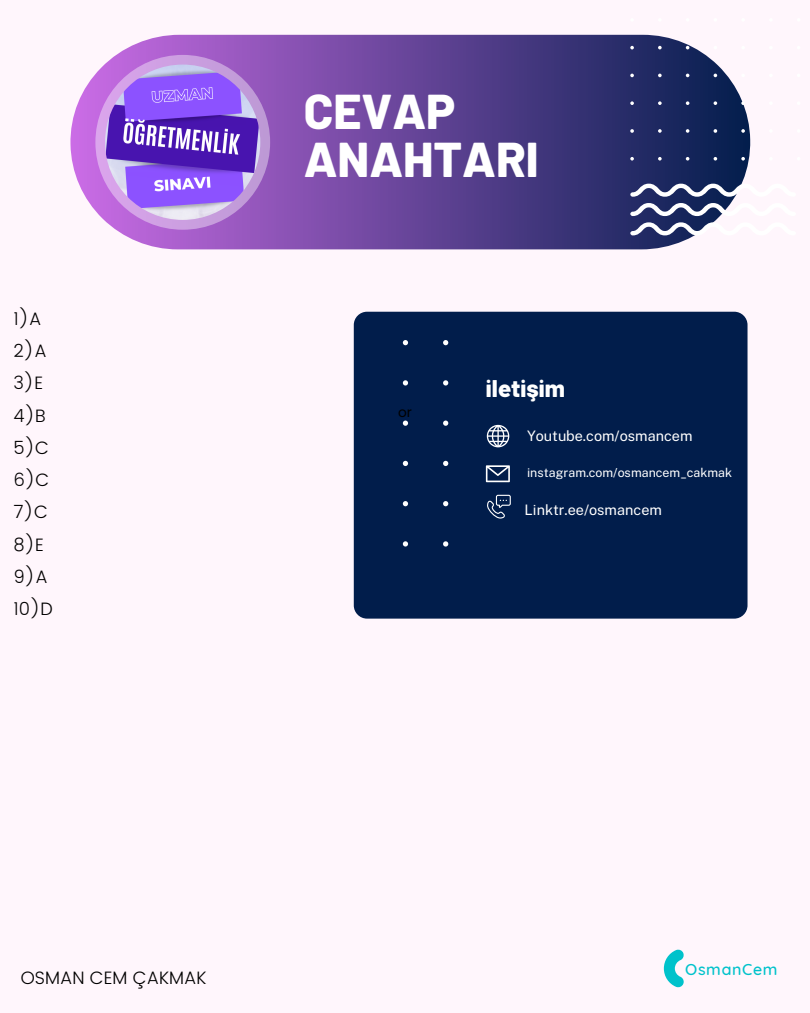
<style>
.page{position:relative;width:810px;height:1013px;background:#fff}
.page>*{position:absolute;margin:0;border:0;box-sizing:border-box;transform-origin:0 0}
.t1{font:800 48.8px/47.7px "Barlow";color:#fff}
.t2{font:800 24px "Barlow";color:#fff}
.t3{font:300 17.9px/32.2px "Poppins";color:#000}
.t4{font:500 16px "Quicksand";letter-spacing:.04em;color:#00c2cb}
.t5{font:14.4px "Public Sans";color:#fff}
.t6{font:13.7px "Poppins";color:#000}
.t7{font:12.4px "Public Sans";color:#fff}
</style>
<div class="page">
<div style="left:0;top:0;width:810px;height:1012px;background:#fff6fc"></div>
<svg style="left:70px;top:35px;width:681px;height:214px;background:#674e98"></svg>
<svg style="left:95px;top:55px;width:175px;height:175px;background:#ca9de0"></svg>
<div style="left:354px;top:312px;width:394px;height:306px;background:#011d4b;border-radius:13px"></div>
<svg style="left:487px;top:425px;width:22px;height:22px"></svg>
<svg style="left:486px;top:465px;width:24px;height:17px"></svg>
<svg style="left:487px;top:495px;width:24px;height:23px"></svg>
<img style="left:105px;top:65px;width:155px;height:155px;border-radius:50%">
<svg style="left:630px;top:222px;width:121px;height:13px"></svg>
<svg style="left:630px;top:203px;width:121px;height:13px"></svg>
<svg style="left:630px;top:184px;width:121px;height:13px"></svg>
<svg style="left:403px;top:340px;width:5px;height:5px"></svg>
<svg style="left:443px;top:340px;width:5px;height:5px"></svg>
<svg style="left:403px;top:380px;width:5px;height:5px"></svg>
<svg style="left:443px;top:380px;width:5px;height:5px"></svg>
<svg style="left:403px;top:420px;width:5px;height:6px"></svg>
<svg style="left:443px;top:420px;width:5px;height:6px"></svg>
<svg style="left:403px;top:461px;width:5px;height:5px"></svg>
<svg style="left:443px;top:461px;width:5px;height:5px"></svg>
<svg style="left:403px;top:501px;width:5px;height:5px"></svg>
<svg style="left:443px;top:501px;width:5px;height:5px"></svg>
<svg style="left:403px;top:541px;width:5px;height:5px"></svg>
<svg style="left:443px;top:541px;width:5px;height:5px"></svg>
<svg style="left:630px;top:46px;width:4px;height:3px"></svg>
<svg style="left:658px;top:46px;width:4px;height:3px"></svg>
<svg style="left:741px;top:46px;width:4px;height:3px"></svg>
<svg style="left:630px;top:74px;width:4px;height:3px"></svg>
<svg style="left:658px;top:74px;width:4px;height:3px"></svg>
<svg style="left:741px;top:74px;width:4px;height:3px"></svg>
<svg style="left:630px;top:101px;width:4px;height:4px"></svg>
<svg style="left:658px;top:101px;width:4px;height:4px"></svg>
<svg style="left:686px;top:101px;width:3px;height:4px"></svg>
<svg style="left:714px;top:101px;width:3px;height:4px"></svg>
<svg style="left:741px;top:101px;width:4px;height:4px"></svg>
<svg style="left:630px;top:129px;width:4px;height:4px"></svg>
<svg style="left:658px;top:129px;width:4px;height:4px"></svg>
<svg style="left:686px;top:129px;width:3px;height:4px"></svg>
<svg style="left:714px;top:129px;width:3px;height:4px"></svg>
<svg style="left:741px;top:129px;width:4px;height:4px"></svg>
<svg style="left:630px;top:157px;width:4px;height:3px"></svg>
<svg style="left:658px;top:157px;width:4px;height:3px"></svg>
<svg style="left:741px;top:157px;width:4px;height:3px"></svg>
<svg style="left:664px;top:949px;width:20px;height:38px"></svg>
<p class="t3" style="left:14px;top:302px;width:41px">1)A<br>2)A<br>3)E<br>4)B<br>5)C<br>6)C<br>7)C<br>8)E<br>9)A<br>10)D</p>
<h1 class="t1" style="left:304px;top:85px;width:237px">CEVAP<br>ANAHTARI</h1>
<p class="t6" style="left:398px;top:403px;width:15px">or</p>
<h2 class="t2" style="left:486px;top:373px;width:81px">iletişim</h2>
<p class="t5" style="left:527px;top:427px;width:167px">Youtube.com/osmancem</p>
<p class="t7" style="left:527px;top:465px;width:207px">i nstagram.com/osmancem_cakmak</p>
<p class="t5" style="left:525px;top:501px;width:139px">Li nktr.ee/osmancem</p>
<p class="t3" style="left:21px;top:961px;width:187px">OSMAN CEM ÇAKMAK</p>
<p class="t4" style="left:685px;top:958px;width:94px">OsmanCem</p>
</div>
